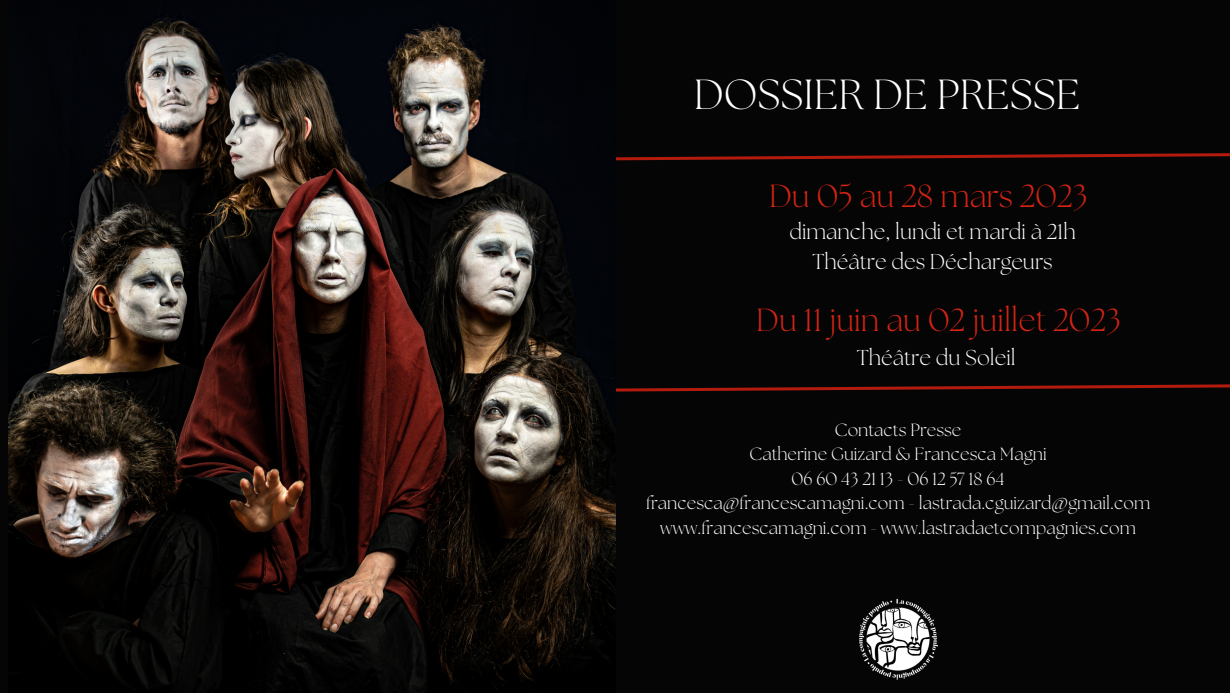
<style>
.page{position:relative;width:1230px;height:693px;background:#060505}
.page>*{position:absolute;margin:0;border:0;box-sizing:border-box;transform-origin:0 0}
.t1{font:300 42px "The Seasons";color:#fff}
.t2{font:300 31.9px "The Seasons";color:#d42414}
.t3{font:300 21.5px/29.9px "The Seasons";color:#fff;text-align:center}
.t4{font:300 17.6px/24.6px "The Seasons";color:#fff;text-align:center}
</style>
<div class="page">
<svg style="left:616px;top:153px;width:614px;height:8px"></svg>
<svg style="left:616px;top:384px;width:614px;height:8px"></svg>
<img style="left:859px;top:599px;width:79px;height:81px">
<img style="left:9px;top:14px;width:606px;height:679px">
<h1 class="t1" style="left:694px;top:76px;width:388px">DOSSIER DE PRESSE</h1>
<h2 class="t2" style="left:769px;top:181px;width:320px">Du 05 au 28 mars 2023</h2>
<p class="t3" style="left:789px;top:219px;width:288px">dimanche, lundi et mardi à 21h<br>Théâtre des Déchargeurs</p>
<h2 class="t2" style="left:756px;top:305px;width:366px">Du 11 juin au 02 juillet 2023</h2>
<p class="t3" style="left:857px;top:344px;width:160px">Théâtre du Soleil</p>
<p class="t4" style="left:646px;top:419px;width:506px">Contacts Presse<br>Catherine Guizard &amp; Francesca Magni<br>06604321 13-0612571864<br>francesca@francescamagni.com - lastrada.cguizard@gmail.com www.francescamagni.com - www.lastradaetcompagnies.com</p>
</div>
